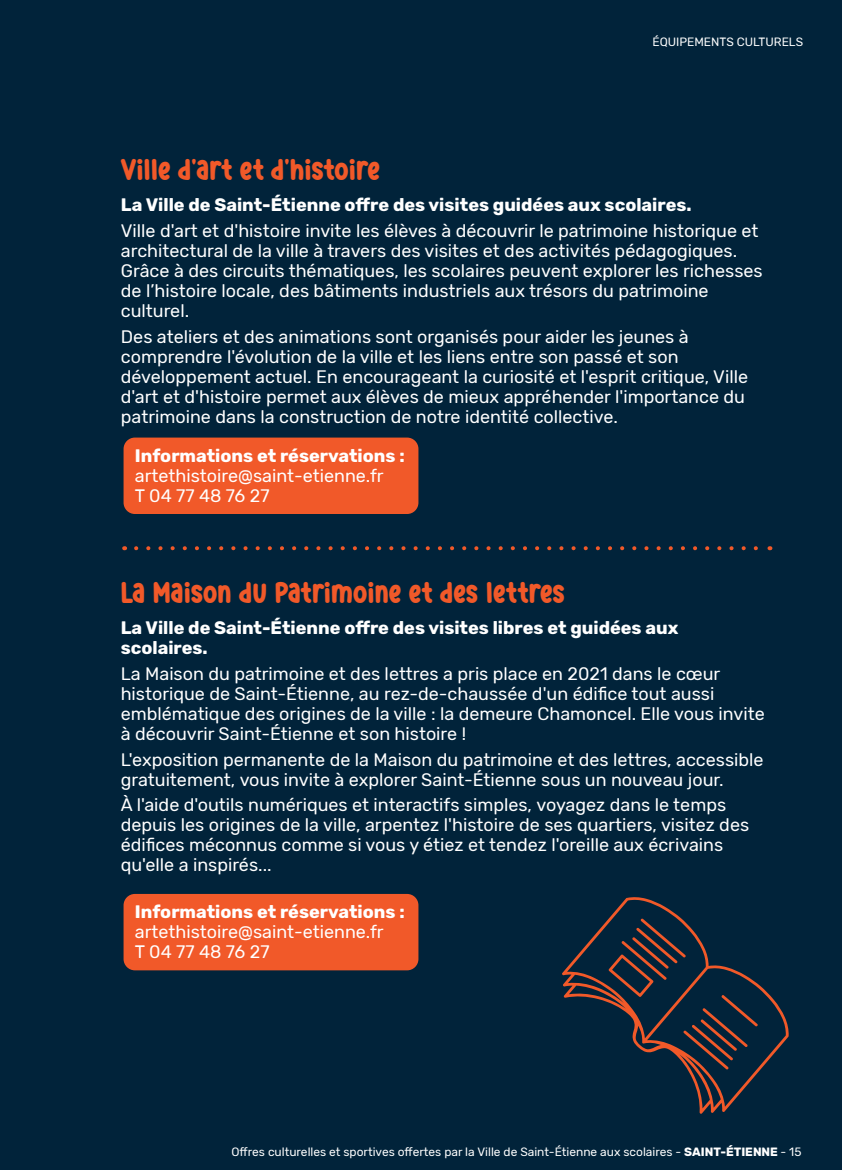
<style>
.page{position:relative;width:842px;height:1170px;background:#fff}
.page>*{position:absolute;margin:0;border:0;box-sizing:border-box;transform-origin:0 0}
.t1{font:30px "Best School";color:#f15929}
.t2{font:18px/20px "Rubik";color:#fff}
.t3{font:700 18px/20px "Rubik";color:#fff}
.t4{font:12px "Rubik";color:#fff}
.s1{font-weight:700}
</style>
<div class="page">
<div style="left:0;top:0;width:842px;height:1169px;background:#01233a"></div>
<svg style="left:136px;top:546px;width:622px;height:4px"></svg>
<div style="left:124px;top:437px;width:294px;height:77px;background:#f15929;border-radius:11px"></div>
<div style="left:124px;top:893px;width:294px;height:77px;background:#f15929;border-radius:11px"></div>
<p class="t4" style="left:652px;top:35px;width:152px">ÉQUIPEMENTS CULTURELS</p>
<p class="t1" style="left:121px;top:151px;width:261px">Ville d'art et d'histoire</p>
<p class="t3" style="left:121px;top:195px;width:572px">La Ville de Saint-Étienne offre des visites guidées aux scolaires.</p>
<p class="t2" style="left:121px;top:221px;width:643px">Ville d'art et d'histoire invite les élèves à découvrir le patrimoine historique et architectural de la ville à travers des visites et des activités pédagogiques.<br>Grâce à des circuits thématiques, les scolaires peuvent explorer les richesses de l’histoire locale, des bâtiments industriels aux trésors du patrimoine culturel.</p>
<p class="t2" style="left:121px;top:327px;width:629px">Des ateliers et des animations sont organisés pour aider les jeunes à comprendre l'évolution de la ville et les liens entre son passé et son développement actuel. En encourageant la curiosité et l'esprit critique, Ville d'art et d'histoire permet aux élèves de mieux appréhender l'importance du patrimoine dans la construction de notre identité collective.</p>
<p class="t2" style="left:135px;top:445px;width:271px"><span class="s1">Informations et réservations : </span>artethistoire@saint-etienne.fr<br>T 04 77 48 76 27</p>
<p class="t1" style="left:121px;top:574px;width:446px">La Maison du patrimoine et des lettres</p>
<p class="t3" style="left:121px;top:618px;width:559px">La Ville de Saint-Étienne offre des visites libres et guidées aux scolaires.</p>
<p class="t2" style="left:121px;top:663px;width:645px">La Maison du patrimoine et des lettres a pris place en 2021 dans le cœur historique de Saint-Étienne, au rez-de-chaussée d'un édifice tout aussi emblématique des origines de la ville : la demeure Chamoncel. Elle vous invite à découvrir Saint-Étienne et son histoire !</p>
<p class="t2" style="left:121px;top:749px;width:644px">L'exposition permanente de la Maison du patrimoine et des lettres, accessible gratuitement, vous invite à explorer Saint-Étienne sous un nouveau jour.</p>
<p class="t2" style="left:121px;top:795px;width:630px">À l'aide d'outils numériques et interactifs simples, voyagez dans le temps depuis les origines de la ville, arpentez l'histoire de ses quartiers, visitez des édifices méconnus comme si vous y étiez et tendez l'oreille aux écrivains qu'elle a inspirés...</p>
<p class="t2" style="left:135px;top:901px;width:271px"><span class="s1">Informations et réservations : </span>artethistoire@saint-etienne.fr<br>T 04 77 48 76 27</p>
<p class="t4" style="left:231px;top:1144px;width:571px">Offres culturelles et sportives offertes par la Ville de Saint-Étienne aux scolaires - <span class="s1">SAINT-ÉTIENNE</span> - 15</p>
</div>
